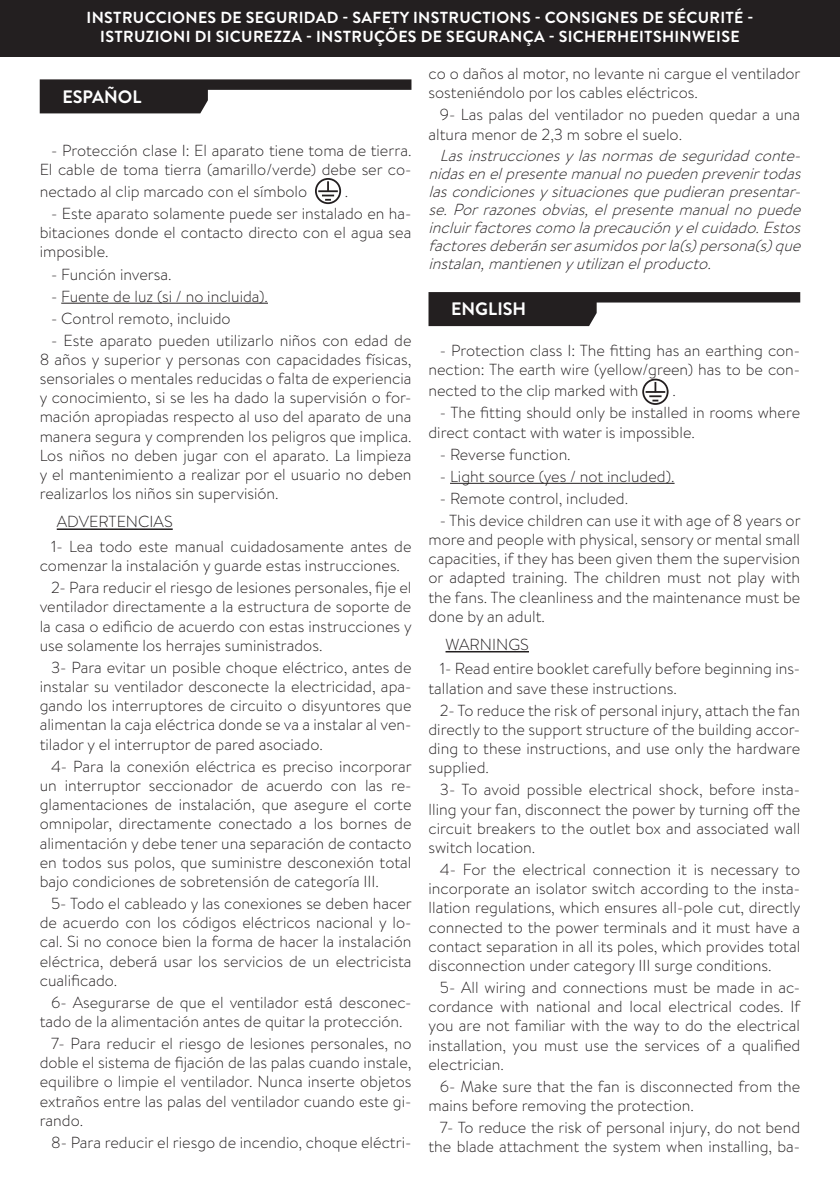
<style>
.page{position:relative;width:840px;height:1191px;background:#fff}
.page>*{position:absolute;margin:0;border:0;box-sizing:border-box;transform-origin:0 0}
.t1{font:700 18px "Brandon Text";color:#fff}
.t2{font:300 16px/19.2px "Brandon Text";color:#231f20;text-align:justify}
.t3{font:italic 300 16px/18px "Brandon Text";color:#231f20;text-align:justify}
.t4{font:700 16px/19.2px "Brandon Text";letter-spacing:.02em;color:#fff;text-align:center}
</style>
<div class="page">
<div style="left:0;top:0;width:839px;height:57px;background:#231f20"></div>
<hr style="left:61px;top:303px;width:207px;height:1px;background:#231f20">
<hr style="left:57px;top:528px;width:116px;height:2px;background:#231f20">
<svg style="left:319px;top:182px;width:18px;height:19px"></svg>
<div style="left:315px;top:178px;width:26px;height:26px;border:2px solid #231f20;border-radius:50%"></div>
<svg style="left:40px;top:79px;width:371px;height:34px"></svg>
<svg style="left:428px;top:292px;width:371px;height:34px"></svg>
<hr style="left:450px;top:483px;width:224px;height:1px;background:#231f20">
<hr style="left:445px;top:651px;width:83px;height:1px;background:#231f20">
<svg style="left:646px;top:383px;width:18px;height:18px"></svg>
<div style="left:642px;top:378px;width:26px;height:27px;border:2px solid #231f20;border-radius:50%"></div>
<p class="t4" style="left:86px;top:7px;width:668px">INSTRUCCIONES DE SEGURIDAD - SAFETY INSTRUCTIONS - CONSIGNES DE SÉCURITÉ -<br>ISTRUZIONI DI SICUREZZA - INSTRUÇÕES DE SEGURANÇA - SICHERHEITSHINWEISE</p>
<p class="t1" style="left:62px;top:84px;width:81px">ESPAÑOL</p>
<p class="t2" style="left:40px;top:140px;width:373px;text-align:right">- Protección clase I: El aparato tiene toma de tierra.<br>El cable de toma tierra (amarillo/verde) debe ser co-</p>
<p class="t2" style="left:40px;top:181px;width:269px">nectado al clip marcado con el símbolo</p>
<p class="t2" style="left:345px;top:181px;width:5px">.</p>
<p class="t2" style="left:40px;top:203px;width:373px;text-indent:11px">- Este aparato solamente puede ser instalado en ha&shy;bitaciones donde el contacto directo con el agua sea imposible.</p>
<p class="t2" style="left:51px;top:264px;width:122px">- Función inversa.</p>
<p class="t2" style="left:51px;top:286px;width:218px">- Fuente de luz (si / no incluida).</p>
<p class="t2" style="left:51px;top:308px;width:181px">- Control remoto, incluido</p>
<p class="t2" style="left:40px;top:330px;width:373px;text-indent:11px">- Este aparato pueden utilizarlo niños con edad de 8 años y superior y personas con capacidades físicas, sensoriales o mentales reducidas o falta de experiencia y conocimiento, si se les ha dado la supervisión o for&shy;mación apropiadas respecto al uso del aparato de una manera segura y comprenden los peligros que implica.<br>Los niños no deben jugar con el aparato. La limpieza y el mantenimiento a realizar por el usuario no deben realizarlos los niños sin supervisión.</p>
<p class="t2" style="left:51px;top:508px;width:362px;line-height:24.8px;text-indent:6px">ADVERTENCIAS<br>1- Lea todo este manual cuidadosamente antes de</p>
<p class="t2" style="left:51px;top:554px;width:362px;line-height:22px;text-indent:-11px">comenzar la instalación y guarde estas instrucciones.<br>2- Para reducir el riesgo de lesiones personales, fije el</p>
<p class="t2" style="left:40px;top:596px;width:373px">ventilador directamente a la estructura de soporte de la casa o edificio de acuerdo con estas instrucciones y use solamente los herrajes suministrados.</p>
<p class="t2" style="left:40px;top:657px;width:373px;text-indent:11px">3- Para evitar un posible choque eléctrico, antes de instalar su ventilador desconecte la electricidad, apa&shy;gando los interruptores de circuito o disyuntores que alimentan la caja eléctrica donde se va a instalar al ven&shy;tilador y el interruptor de pared asociado.</p>
<p class="t2" style="left:40px;top:756px;width:373px;text-indent:11px">4- Para la conexión eléctrica es preciso incorporar un interruptor seccionador de acuerdo con las re&shy;glamentaciones de instalación, que asegure el corte omnipolar, directamente conectado a los bornes de alimentación y debe tener una separación de contacto en todos sus polos, que suministre desconexión total bajo condiciones de sobretensión de categoría III.</p>
<p class="t2" style="left:40px;top:893px;width:373px;text-indent:11px">5- Todo el cableado y las conexiones se deben hacer de acuerdo con los códigos eléctricos nacional y lo&shy;cal. Si no conoce bien la forma de hacer la instalación eléctrica, deberá usar los servicios de un electricista cualificado.</p>
<p class="t2" style="left:40px;top:992px;width:373px;text-indent:11px">6- Asegurarse de que el ventilador está desconec&shy;tado de la alimentación antes de quitar la protección.</p>
<p class="t2" style="left:40px;top:1033px;width:373px;text-indent:11px">7- Para reducir el riesgo de lesiones personales, no doble el sistema de fijación de las palas cuando instale, equilibre o limpie el ventilador. Nunca inserte objetos extraños entre las palas del ventilador cuando este gi&shy;rando.</p>
<p class="t2" style="left:51px;top:1132px;width:362px">8- Para reducir el riesgo de incendio, choque eléctri-</p>
<p class="t2" style="left:428px;top:63px;width:373px">co o daños al motor, no levante ni cargue el ventilador sosteniéndolo por los cables eléctricos.</p>
<p class="t2" style="left:428px;top:105px;width:373px;text-indent:11px">9- Las palas del ventilador no pueden quedar a una altura menor de 2,3 m sobre el suelo.</p>
<p class="t3" style="left:428px;top:145px;width:378px;text-indent:11px">Lasinstruccionesylasnormasdeseguridadconte&shy;nidasenelpresentemanualnopuedenprevenirtodas lascondicionesysituacionesquepudieranpresentar&shy;se.Porrazonesobvias,elpresentemanualnopuede incluirfactorescomolaprecauciónyelcuidado.Estos factoresdeberánserasumidosporla(s)persona(s)que instalan,mantienenyutilizanelproducto.</p>
<p class="t1" style="left:451px;top:297px;width:76px">ENGLISH</p>
<p class="t2" style="left:428px;top:340px;width:373px;text-align:right">- Protection class I: The fitting has an earthing con&shy;nection: The earth wire (yellow/green) has to be con-</p>
<p class="t2" style="left:428px;top:381px;width:211px">nected to the clip marked with</p>
<p class="t2" style="left:672px;top:381px;width:5px">.</p>
<p class="t2" style="left:428px;top:403px;width:373px;text-indent:11px">- The fitting should only be installed in rooms where direct contact with water is impossible.</p>
<p class="t2" style="left:439px;top:444px;width:132px">- Reverse function.</p>
<p class="t2" style="left:439px;top:466px;width:236px">- Light source (yes / not included).</p>
<p class="t2" style="left:439px;top:488px;width:190px">- Remote control, included.</p>
<p class="t2" style="left:428px;top:510px;width:373px;text-indent:11px">- This device children can use it with age of 8 years or more and people with physical, sensory or mental small capacities, if they has been given them the supervision or adapted training. The children must not play with the fans. The cleanliness and the maintenance must be done by an adult.</p>
<p class="t2" style="left:439px;top:631px;width:361px;line-height:24.8px;text-indent:6px">WARNINGS<br>1- Read entire booklet carefully before beginning ins-</p>
<p class="t2" style="left:439px;top:676px;width:362px;line-height:22px;text-indent:-11px">tallation and save these instructions.<br>2- To reduce the risk of personal injury, attach the fan</p>
<p class="t2" style="left:428px;top:719px;width:373px">directly to the support structure of the building accor&shy;ding to these instructions, and use only the hardware supplied.</p>
<p class="t2" style="left:428px;top:779px;width:373px;text-indent:11px">3- To avoid possible electrical shock, before insta&shy;lling your fan, disconnect the power by turning off the circuit breakers to the outlet box and associated wall switch location.</p>
<p class="t2" style="left:428px;top:859px;width:373px;text-indent:11px">4- For the electrical connection it is necessary to incorporate an isolator switch according to the insta&shy;llation regulations, which ensures all-pole cut, directly connected to the power terminals and it must have a contact separation in all its poles, which provides total disconnection under category III surge conditions.</p>
<p class="t2" style="left:428px;top:977px;width:373px;text-indent:11px">5- All wiring and connections must be made in ac&shy;cordance with national and local electrical codes. If you are not familiar with the way to do the electrical installation, you must use the services of a qualified electrician.</p>
<p class="t2" style="left:428px;top:1076px;width:373px;text-indent:11px">6- Make sure that the fan is disconnected from the mains before removing the protection.</p>
<p class="t2" style="left:428px;top:1117px;width:373px;text-align:right">7- To reduce the risk of personal injury, do not bend the blade attachment the system when installing, ba-</p>
</div>
